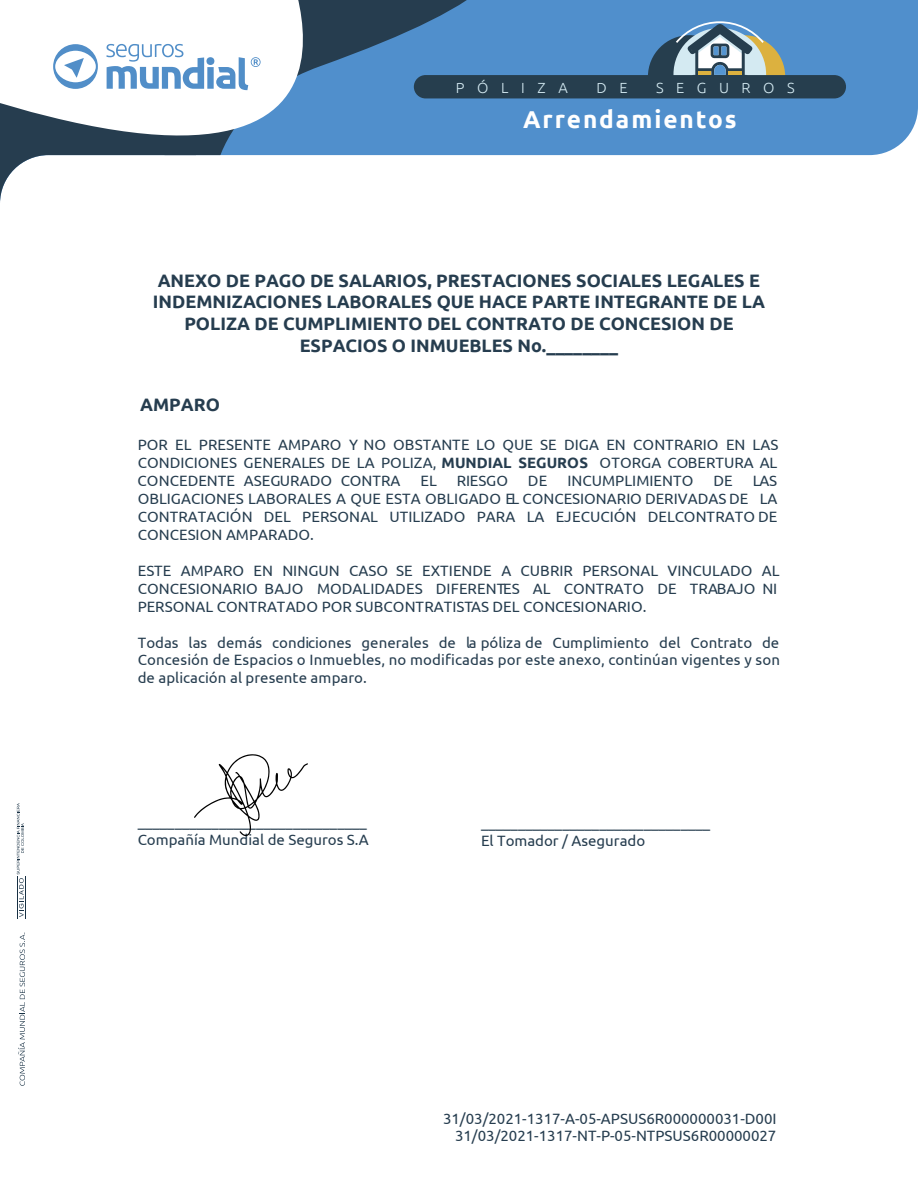
<style>
.page{position:relative;width:918px;height:1188px;background:#fff}
.page>*{position:absolute;margin:0;border:0;box-sizing:border-box;transform-origin:0 0}
.t1{font:700 24.3px "Ubuntu";letter-spacing:.08em;color:#fff}
.t2{font:700 18px/21.6px "Ubuntu";color:#263d4f;text-align:center}
.t3{font:15px/18px "Ubuntu";color:#263d4f;text-align:justify}
.t4{font:300 14.7px "Ubuntu";letter-spacing:.86em;color:#d4eaf2}
.s1{font-weight:700}
</style>
<div class="page">
<div style="left:576px;top:0;width:342px;height:156px;background:#508fcc"></div>
<div style="left:434px;top:0;width:142px;height:156px;background:#508fcc"></div>
<svg style="left:0;top:0;width:434px;height:202px"></svg>
<svg style="left:53px;top:44px;width:45px;height:45px"></svg>
<svg style="left:106px;top:44px;width:155px;height:46px"></svg>
<svg style="left:648px;top:20px;width:137px;height:55px;background:#7e99a9"></svg>
<div style="left:414px;top:75px;width:432px;height:23px;background:#263e4e;border-radius:12px"></div>
<svg style="left:17px;top:803px;width:7px;height:114px"></svg>
<hr style="left:17px;top:877px;width:1px;height:42px;background:#183144">
<hr style="left:25px;top:877px;width:1px;height:42px;background:#183144">
<svg style="left:18px;top:933px;width:7px;height:153px"></svg>
<svg style="left:194px;top:754px;width:114px;height:82px"></svg>
<p class="t4" style="left:456px;top:78px;width:113px">PÓLIZA</p>
<p class="t4" style="left:596px;top:78px;width:33px">D E</p>
<p class="t4" style="left:656px;top:78px;width:140px">SEGUROS</p>
<h1 class="t1" style="left:523px;top:105px;width:215px">Arrendamientos</h1>
<p class="t2" style="left:153px;top:269px;width:614px">ANEXO DE PAGO DE SALARIOS, PRESTACIONES SOCIALES LEGALES E INDEMNIZACIONES LABORALES QUE HACE PARTE INTEGRANTE DE LA POLIZA DE CUMPLIMIENTO DEL CONTRATO DE CONCESION DE ESPACIOS O INMUEBLES No.________</p>
<p class="t2" style="left:140px;top:393px;width:81px">AMPARO</p>
<p class="t3" style="left:138px;top:436px;width:642px">POR EL PRESENTE AMPARO Y NO OBSTANTE LO QUE SE DIGA EN CONTRARIO EN LAS CONDICIONES GENERALES DE LA POLIZA, <span class="s1">MUNDIAL SEGUROS</span> OTORGA COBERTURA AL CONCEDENTE ASEGURADO CONTRA</p>
<p class="t3" style="left:138px;top:472px;width:641px;text-indent:615px">LAS OBLIGACIONES LABORALES A QUE ESTA OBLIGADO EL CONCESIONARIO DERIVADAS DE LA CONTRATACIÓN DEL PERSONAL UTILIZADO PARA LA EJECUCIÓN DELCONTRATO DE CONCESION AMPARADO.</p>
<p class="t3" style="left:138px;top:561px;width:643px;text-align:left">ESTE AMPARO EN NINGUN CASO SE EXTIENDE A CUBRIR PERSONAL VINCULADO AL<br>CONCESIONARIO BAJO MODALIDADES DIFERENTES AL CONTRATO DE TRABAJO NI<br>PERSONAL CONTRATADO POR SUBCONTRATISTAS DEL CONCESIONARIO.</p>
<p class="t3" style="left:138px;top:633px;width:644px">Todas las demás condiciones generales de la póliza de Cumplimiento del Contrato de Concesión de Espacios o Inmuebles, no modificadas por este anexo, continúan vigentes y son de aplicación al presente amparo.</p>
<p class="t3" style="left:420px;top:472px;width:18px">EL</p>
<p class="t3" style="left:457px;top:472px;width:53px">RIESGO</p>
<p class="t3" style="left:528px;top:472px;width:21px">DE</p>
<p class="t3" style="left:567px;top:472px;width:128px">INCUMPLIMIENTO</p>
<p class="t3" style="left:714px;top:472px;width:21px">DE</p>
<p class="t3" style="left:138px;top:812px;width:232px">_______________________________<br>Compañía Mundial de Seguros S.A</p>
<p class="t3" style="left:481px;top:813px;width:231px">_______________________________<br>El Tomador / Asegurado</p>
<p class="t3" style="left:443px;top:1109px;width:335px;text-align:right">31/03/2021-1317-A-05-APSUS6R000000031-D00I<br>31/03/2021-1317-NT-P-05-NTPSUS6R00000027</p>
</div>
